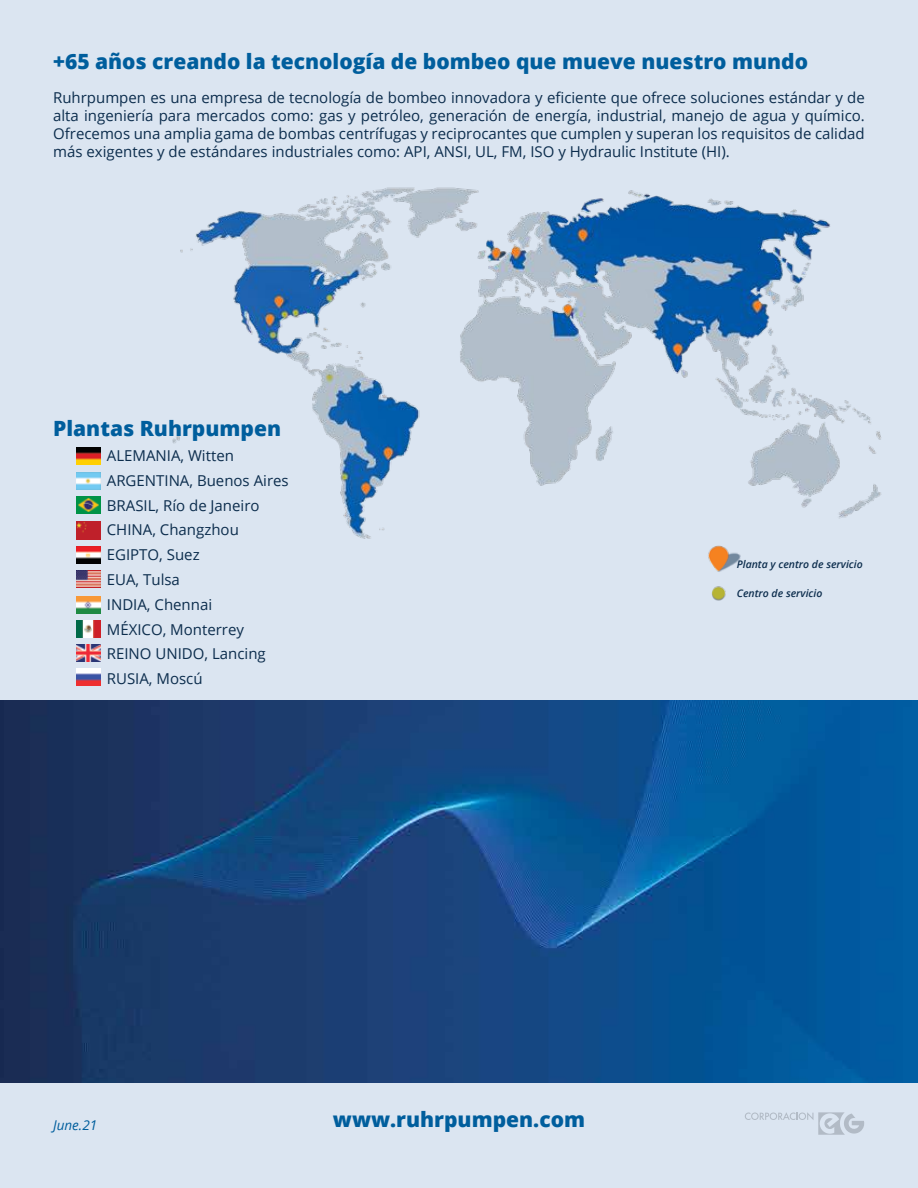
<style>
.page{position:relative;width:918px;height:1188px;background:#dbe5f1}
.page>*{position:absolute;margin:0;border:0;box-sizing:border-box;transform-origin:0 0}
.t1{font:800 21px "Open Sans";color:#005e9d}
.t2{font:15px/24.8px "Open Sans";color:#0c2d4d}
.t3{font:italic 13.5px "Open Sans";color:#005e9d}
.t4{font:italic 600 10.5px "Open Sans";color:#0c2d4d}
</style>
<div class="page">
<img style="left:0;top:700px;width:918px;height:382px">
<svg style="left:745px;top:1112px;width:120px;height:23px;background:#d0d9e5"></svg>
<img style="left:701px;top:556px;width:44px;height:48px">
<img style="left:171px;top:168px;width:711px;height:388px">
<img style="left:76px;top:448px;width:24px;height:17px">
<img style="left:76px;top:472px;width:24px;height:17px">
<img style="left:76px;top:496px;width:24px;height:17px">
<img style="left:76px;top:522px;width:24px;height:17px">
<img style="left:76px;top:546px;width:24px;height:17px">
<img style="left:76px;top:570px;width:24px;height:17px">
<img style="left:76px;top:596px;width:24px;height:17px">
<img style="left:76px;top:620px;width:24px;height:17px">
<img style="left:76px;top:645px;width:24px;height:17px">
<img style="left:76px;top:669px;width:24px;height:17px">
<h1 class="t1" style="left:53px;top:46px;width:756px">+65 años creando la tecnología de bombeo que mueve nuestro mundo</h1>
<p class="t2" style="left:53px;top:88px;width:813px;line-height:18px;text-align:justify">Ruhrpumpen es una empresa de tecnología de bombeo innovadora y eficiente que ofrece soluciones estándar y de alta ingeniería para mercados como: gas y petróleo, generación de energía, industrial, manejo de agua y químico.<br>Ofrecemos una amplia gama de bombas centrífugas y reciprocantes que cumplen y superan los requisitos de calidad más exigentes y de estándares industriales como: API, ANSI, UL, FM, ISO y Hydraulic Institute (HI).</p>
<h1 class="t1" style="left:53px;top:412px;width:229px">Plantas Ruhrpumpen</h1>
<p class="t2" style="left:107px;top:443px;width:183px">ALEMANIA, Witten<br>ARGENTINA, Buenos Aires<br>BRASIL, Río de Janeiro<br>CHINA, Changzhou<br>EGIPTO, Suez<br>EUA, Tulsa<br>INDIA, Chennai<br>MÉXICO, Monterrey<br>REINO UNIDO, Lancing<br>RUSIA, Moscú</p>
<p class="t4" style="left:737px;top:557px;width:127px">Planta y centro de servicio</p>
<p class="t4" style="left:737px;top:586px;width:87px">Centro de servicio</p>
<p class="t3" style="left:53px;top:1116px;width:46px">June.21</p>
<h1 class="t1" style="left:333px;top:1103px;width:254px">www.ruhrpumpen.com</h1>
</div>
